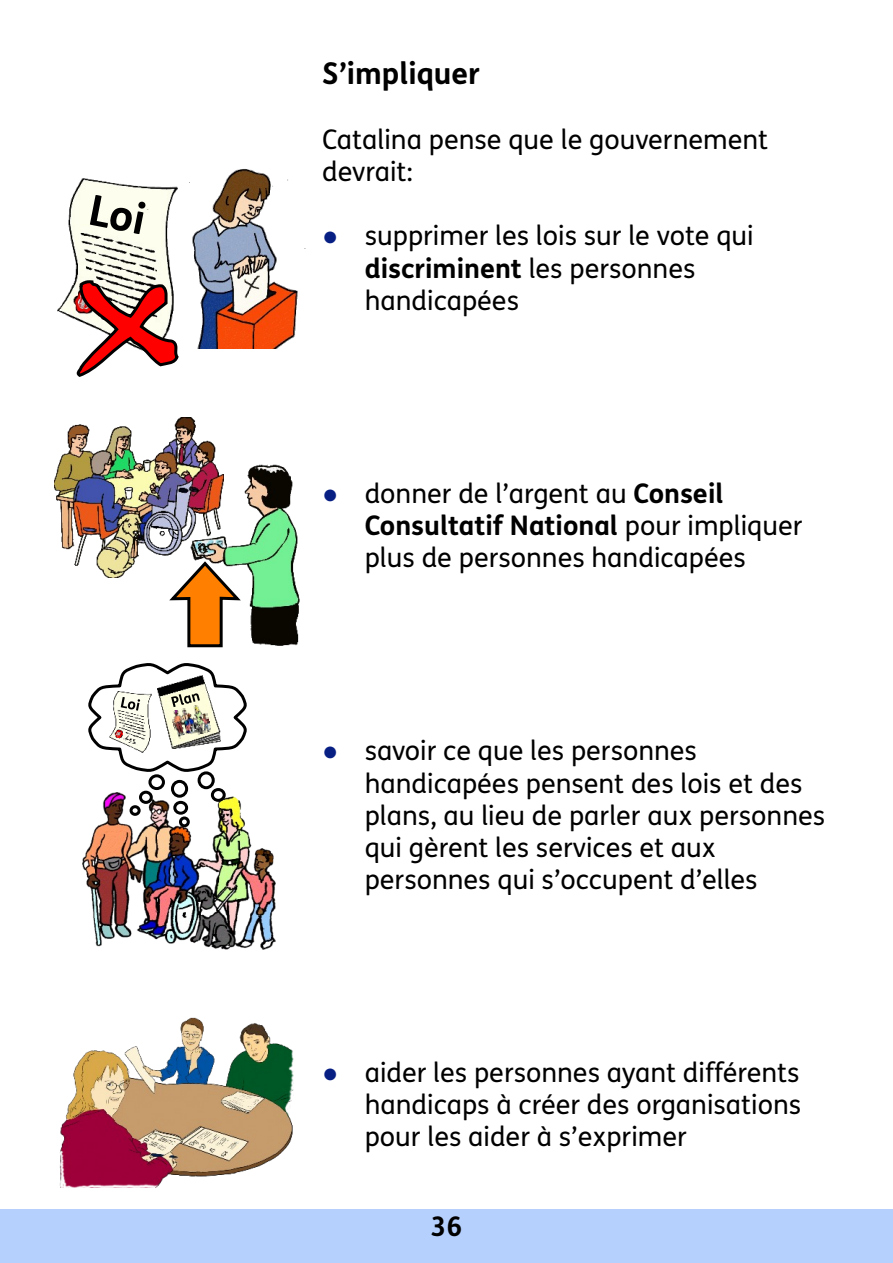
<style>
.page{position:relative;width:893px;height:1263px;background:#fff}
.page>*{position:absolute;margin:0;border:0;box-sizing:border-box;transform-origin:0 0}
.t1{font:700 30px "FS Me";color:#000}
.t2{font:27px/32.4px "FS Me";color:#000}
.t3{font:700 27px "FS Me";color:#000}
.s1{font-family:"Times New Roman";color:#071f83}
.s2{font-weight:700}
</style>
<div class="page">
<div style="left:0;top:1209px;width:893px;height:54px;background:#b5d0fd"></div>
<img style="left:54px;top:418px;width:162px;height:160px">
<img style="left:58px;top:179px;width:120px;height:141px">
<svg style="left:90px;top:195px;width:56px;height:39px;background:#ababa0"></svg>
<img style="left:189px;top:169px;width:117px;height:179px">
<svg style="left:75px;top:279px;width:104px;height:98px"></svg>
<img style="left:185px;top:459px;width:115px;height:187px">
<svg style="left:166px;top:559px;width:78px;height:89px"></svg>
<img style="left:83px;top:817px;width:193px;height:132px">
<svg style="left:88px;top:663px;width:159px;height:154px"></svg>
<img style="left:171px;top:704px;width:40px;height:35px">
<div style="left:198px;top:771px;width:17px;height:18px;background:#fff;border:3px solid #000;border-radius:50%"></div>
<div style="left:211px;top:788px;width:15px;height:14px;background:#fff;border:3px solid #000;border-radius:50%"></div>
<div style="left:171px;top:780px;width:17px;height:18px;background:#fff;border:3px solid #000;border-radius:50%"></div>
<div style="left:173px;top:801px;width:15px;height:14px;background:#fff;border:3px solid #000;border-radius:50%"></div>
<div style="left:179px;top:816px;width:11px;height:11px;background:#fff;border:3px solid #000;border-radius:50%"></div>
<img style="left:59px;top:1017px;width:234px;height:170px">
<h1 class="t1" style="left:322px;top:62px;width:159px">S’impliquer</h1>
<p class="t2" style="left:322px;top:126px;width:447px">Catalina pense que le gouvernement devrait:</p>
<p class="t2" style="left:365px;top:222px;width:391px;text-indent:-43px"><span class="s1">●</span> supprimer les lois sur le vote qui <span class="s2">discriminent</span> les personnes handicapées</p>
<p class="t2" style="left:365px;top:480px;width:439px;text-indent:-43px"><span class="s1">●</span> donner de l’argent au <span class="s2">Conseil<br>Consultatif National</span> pour impliquer plus de personnes handicapées</p>
<p class="t2" style="left:365px;top:737px;width:462px;text-indent:-43px"><span class="s1">●</span> savoir ce que les personnes handicapées pensent des lois et des plans, au lieu de parler aux personnes qui gèrent les services et aux personnes qui s’occupent d’elles</p>
<p class="t2" style="left:365px;top:1059px;width:438px;text-align:justify;text-indent:-43px"><span class="s1">●</span> aider les personnes ayant différents handicaps à créer des organisations pour les aider à s’exprimer</p>
<p class="t3" style="left:431px;top:1216px;width:33px">36</p>
</div>
